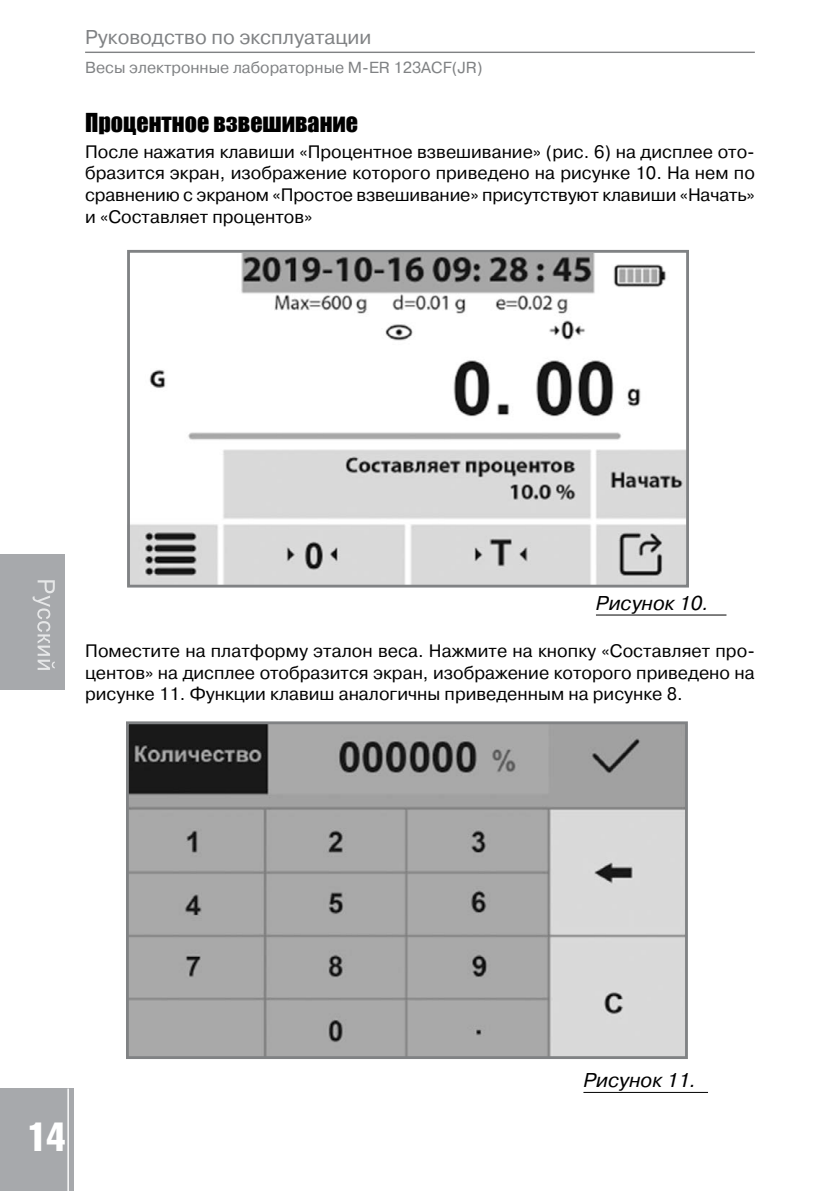
<style>
.page{position:relative;width:840px;height:1191px;background:#fff}
.page>*{position:absolute;margin:0;border:0;box-sizing:border-box;transform-origin:0 0}
.t1{font:40px "AG Letterica Compressed C";color:#fff}
.t2{font:24px "Impact";color:#000}
.t3{font:20px "Pragmatica C";color:#808284}
.t4{font:italic 20px "Pragmatica";color:#000}
.t5{font:18px/21.6px "Pragmatica";color:#000;text-align:justify}
.t6{font:16px "Pragmatica C";color:#808284}
</style>
<div class="page">
<hr style="left:595px;top:614px;width:131px;height:1px;background:#000">
<hr style="left:583px;top:1092px;width:124px;height:1px;background:#000">
<img style="left:131px;top:254px;width:553px;height:329px">
<img style="left:130px;top:725px;width:553px;height:330px">
<div style="left:127px;top:250px;width:561px;height:337px;border:3px solid #808284"></div>
<div style="left:126px;top:721px;width:561px;height:338px;border:3px solid #808284"></div>
<hr style="left:85px;top:52px;width:669px;height:1px;background:#808284">
<div style="left:0;top:1088px;width:74px;height:103px;background:#a7a9ac"></div>
<hr style="left:67px;top:1088px;width:2px;height:103px;background:#fff">
<div style="left:0;top:554px;width:65px;height:135px;background:#a7a9ac"></div>
<svg style="left:33px;top:580px;width:22px;height:90px"></svg>
<p class="t3" style="left:85px;top:26px;width:287px">Руководство по эксплуатации</p>
<p class="t6" style="left:85px;top:58px;width:399px">Весы электронные лабораторные M-ER 123ACF(JR)</p>
<h2 class="t2" style="left:85px;top:104px;width:274px">Процентное взвешивание</h2>
<p class="t5" style="left:85px;top:141px;width:671px">После нажатия клавиши «Процентное взвешивание» (рис. 6) на дисплее ото&shy;бразится экран, изображение которого приведено на рисунке 10. На нем по сравнению с экраном «Простое взвешивание» присутствуют клавиши «Начать» и «Составляет процентов»</p>
<p class="t4" style="left:595px;top:590px;width:114px">Рисунок 10.</p>
<p class="t5" style="left:85px;top:640px;width:671px">Поместите на платформу эталон веса. Нажмите на кнопку «Составляет про&shy;центов» на дисплее отобразится экран, изображение которого приведено на рисунке 11. Функции клавиш аналогичны приведенным на рисунке 8.</p>
<h1 class="t1" style="left:28px;top:1115px;width:39px">14</h1>
<p class="t4" style="left:583px;top:1067px;width:114px">Рисунок 11.</p>
</div>
